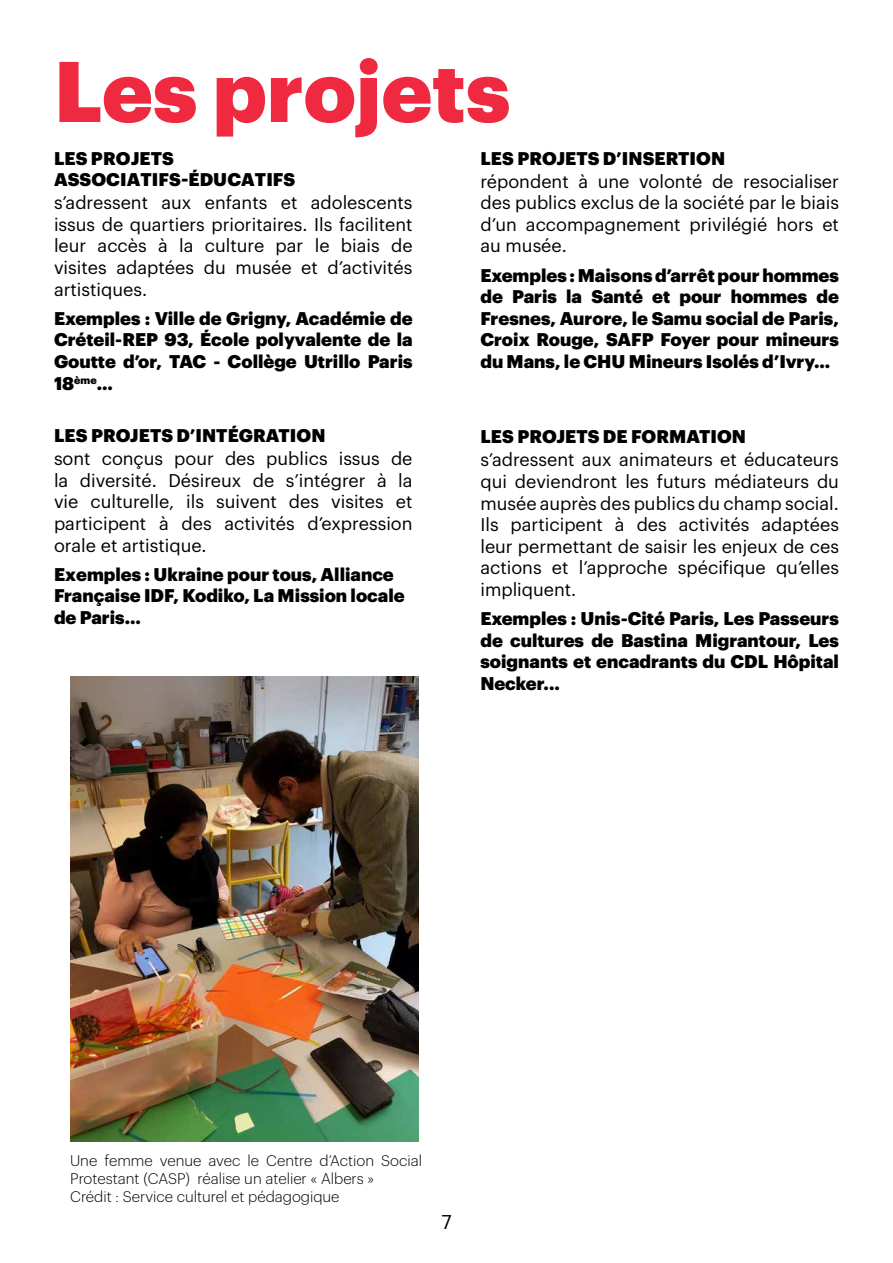
<style>
.page{position:relative;width:893px;height:1263px;background:#fff}
.page>*{position:absolute;margin:0;border:0;box-sizing:border-box;transform-origin:0 0}
.t1{font:900 84px "Graphik";color:#ef2940}
.t2{font:19.5px "Graphik";color:#000}
.t3{font:18px/21.6px "Graphik";color:#000;text-align:justify}
.t4{font:900 18px/21.6px "Graphik";color:#000;text-align:justify}
.t5{font:300 15px/18px "Graphik";color:#000}
</style>
<div class="page">
<img style="left:70px;top:676px;width:349px;height:465px">
<h1 class="t1" style="left:54px;top:26px;width:458px">Les projets</h1>
<p class="t4" style="left:54px;top:145px;width:243px">LES PROJETS<br>ASSOCIATIFS-ÉDUCATIFS</p>
<p class="t3" style="left:54px;top:190px;width:360px">s’adressent aux enfants et adolescents issus de quartiers prioritaires. Ils facilitent leur accès à la culture par le biais de visites adaptées du musée et d’activités artistiques.</p>
<p class="t4" style="left:54px;top:306px;width:360px">Exemples : Ville de Grigny, Académie de Créteil-REP 93, École polyvalente de la Goutte d’or, TAC - Collège Utrillo Paris 18<sup>ème</sup>...</p>
<p class="t4" style="left:54px;top:423px;width:273px">LES PROJETS D’INTÉGRATION</p>
<p class="t3" style="left:54px;top:446px;width:360px">sont conçus pour des publics issus de la diversité. Désireux de s’intégrer à la vie culturelle, ils suivent des visites et participent à des activités d’expression orale et artistique.</p>
<p class="t4" style="left:54px;top:562px;width:352px;text-align:left">Exemples : Ukraine pour tous, Alliance<br>Française IDF, Kodiko, La Mission locale de Paris...</p>
<p class="t4" style="left:480px;top:146px;width:246px">LES PROJETS D’INSERTION</p>
<p class="t3" style="left:480px;top:169px;width:360px">répondent à une volonté de resocialiser des publics exclus de la société par le biais d’un accompagnement privilégié hors et au musée.</p>
<p class="t4" style="left:480px;top:263px;width:360px">Exemples : Maisons d’arrêt pour hommes de Paris la Santé et pour hommes de Fresnes, Aurore, le Samu social de Paris, Croix Rouge, SAFP Foyer pour mineurs du Mans, le CHU Mineurs Isolés d’Ivry...</p>
<p class="t4" style="left:480px;top:424px;width:267px">LES PROJETS DE FORMATION</p>
<p class="t3" style="left:480px;top:448px;width:360px">s’adressent aux animateurs et éducateurs qui deviendront les futurs médiateurs du musée auprès des publics du champ social.<br>Ils participent à des activités adaptées leur permettant de saisir les enjeux de ces actions et l’approche spécifique qu’elles impliquent.</p>
<p class="t4" style="left:480px;top:606px;width:360px">Exemples : Unis-Cité Paris, Les Passeurs de cultures de Bastina Migrantour, Les soignants et encadrants du CDL Hôpital Necker...</p>
<p class="t5" style="left:70px;top:1150px;width:353px">Une femme venue avec le Centre d’Action Social<br>Protestant (CASP) réalise un atelier « Albers »<br>Crédit : Service culturel et pédagogique</p>
<p class="t2" style="left:441px;top:1207px;width:12px">7</p>
</div>
